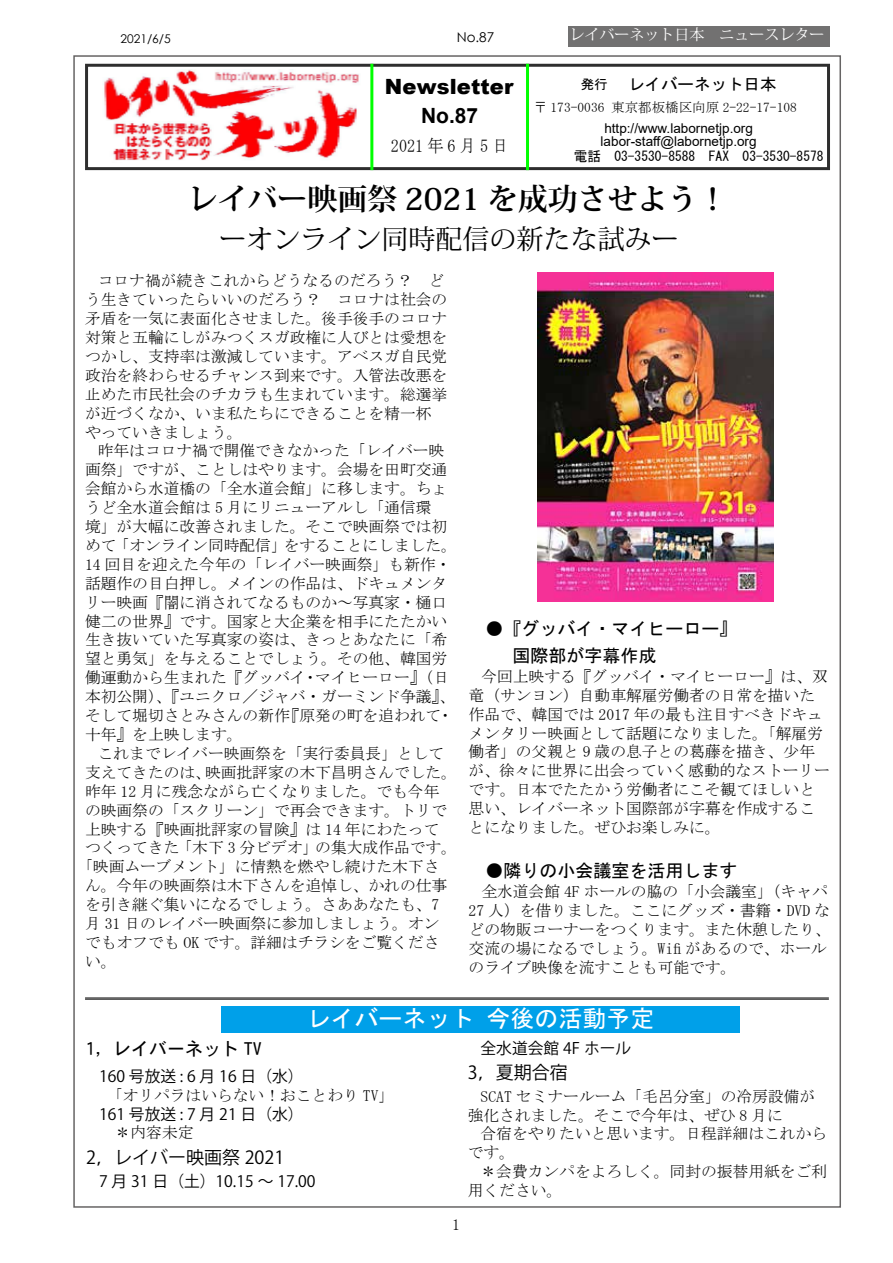
<style>
.page{position:relative;width:893px;height:1263px;background:#fff}
.page>*{position:absolute;margin:0;border:0;box-sizing:border-box;transform-origin:0 0}
.t1{font:700 30px "Koz Min Pr 6 N";color:#000}
.t2{font:27px "Koz Min Pr 6 N";color:#000}
.t3{font:24px "MS Gothic";color:#fff}
.t4{font:900 21px "Arial";letter-spacing:.01em;color:#000}
.t5{font:700 21px "Arial";color:#000}
.t6{font:18px/26.5px "MS Gothic";color:#000}
.t7{font:18px "Koz Go Pr 6 N";color:#000}
.t8{font:18px "DFHS Gothic W5 WIN RKSJ H";color:#000}
.t9{font:18px "MS Mincho";letter-spacing:.25em;color:#000;scale:.9 1}
.t10{font:16.5px "MS Gothic";color:#000}
.t11{font:15.75px/18.9px "MS Mincho";color:#000}
.t12{font:15.75px "Koz Go Pro";color:#000}
.t13{font:15px "Koz Min Pro";color:#fff}
.t14{font:13.5px/13.5px "Arial";color:#000}
.t15{font:13.5px "MS Gothic";color:#000}
.t16{font:13.5px "MS Mincho";color:#000}
.t17{font:13.5px "Century Gothic";color:#000}
.t18{font:12px "Century Gothic";color:#000}
.s1{font-size:13.5px}
</style>
<div class="page">
<div style="left:568px;top:26px;width:262px;height:20px;background:#727171"></div>
<div style="left:85px;top:64px;width:745px;height:106px;border:3px solid #000"></div>
<hr style="left:370px;top:64px;width:3px;height:106px;background:#0f0">
<hr style="left:526px;top:64px;width:3px;height:106px;background:#0f0">
<img style="left:103px;top:70px;width:257px;height:91px">
<hr style="left:85px;top:997px;width:744px;height:1px;background:#000">
<hr style="left:85px;top:998px;width:744px;height:1px;background:#000">
<hr style="left:85px;top:999px;width:744px;height:1px;background:#000">
<div style="left:221px;top:1006px;width:519px;height:27px;background:#00a0e9"></div>
<img style="left:538px;top:273px;width:236px;height:329px">
<p class="t18" style="left:120px;top:31px;width:52px">2021/6/5</p>
<p class="t17" style="left:457px;top:28px;width:39px">No.87</p>
<p class="t13" style="left:569px;top:23px;width:256px">レイバーネット日本　ニュースレター</p>
<h3 class="t4" style="left:385px;top:71px;width:130px">Newsletter</h3>
<h3 class="t5" style="left:421px;top:101px;width:59px">No.87</h3>
<p class="t9" style="left:391px;top:137px;width:132px">2021年6月5日</p>
<p class="t10" style="left:581px;top:76px;width:197px"><span class="s1">発行　</span> レイバーネット日本</p>
<p class="t16" style="left:534px;top:101px;width:265px">〒 173-0036 東京都板橋区向原 2-22-17-108</p>
<p class="t14" style="left:601px;top:121px;width:157px">http://www.labornetjp.org labor-staff@labornetjp.org</p>
<p class="t15" style="left:574px;top:149px;width:251px">電話　03-3530-8588　FAX　03-3530-8578</p>
<h1 class="t1" style="left:187px;top:182px;width:542px">レイバー映画祭 2021 を成功させよう！</h1>
<h2 class="t2" style="left:220px;top:224px;width:460px">ーオンライン同時配信の新たな試みー</h2>
<p class="t11" style="left:85px;top:271px;width:364px;text-indent:13px">コロナ禍が続きこれからどうなるのだろう？　どう生きていったらいいのだろう？　コロナは社会の矛盾を一気に表面化させました。後手後手のコロナ対策と五輪にしがみつくスガ政権に人びとは愛想をつかし、支持率は激減しています。アベスガ自民党政治を終わらせるチャンス到来です。入管法改悪を止めた市民社会のチカラも生まれています。総選挙が近づくなか、いま私たちにできることを精一杯やっていきましょう。</p>
<p class="t11" style="left:85px;top:441px;width:373px;text-indent:13px">昨年はコロナ禍で開催できなかった「レイバー映画祭」ですが、ことしはやります。会場を田町交通会館から水道橋の「全水道会館」に移します。ちょうど全水道会館は 5 月にリニューアルし「通信環<br>境」が大幅に改善されました。そこで映画祭では初めて「オンライン同時配信」をすることにしました。<br>14 回目を迎えた今年の「レイバー映画祭」も新作・話題作の目白押し。メインの作品は、ドキュメンタリー映画『闇に消されてなるものか～写真家・樋口健二の世界』です。国家と大企業を相手にたたかい生き抜いていた写真家の姿は、きっとあなたに「希望と勇気」を与えることでしょう。その他、韓国労働運動から生まれた『グッバイ・マイヒーロー』（日本初公開）、『ユニクロ／ジャバ・ガーミンド争議』、そして堀切さとみさんの新作『原発の町を追われて・十年』を上映します。</p>
<p class="t11" style="left:98px;top:744px;width:348px">これまでレイバー映画祭を「実行委員長」として</p>
<p class="t11" style="left:85px;top:763px;width:373px">支えてきたのは、映画批評家の木下昌明さんでした。</p>
<p class="t11" style="left:85px;top:781px;width:356px">昨年 12 月に残念ながら亡くなりました。でも今年</p>
<p class="t11" style="left:85px;top:800px;width:364px">の映画祭の「スクリーン」で再会できます。トリで</p>
<p class="t11" style="left:85px;top:819px;width:356px">上映する『映画批評家の冒険』は 14 年にわたって</p>
<p class="t11" style="left:85px;top:838px;width:373px">つくってきた「木下 3 分ビデオ」の集大成作品です。</p>
<p class="t11" style="left:77px;top:857px;width:364px">「映画ムーブメント」に情熱を燃やし続けた木下さ</p>
<p class="t11" style="left:85px;top:876px;width:364px">ん。今年の映画祭は木下さんを追悼し、かれの仕事</p>
<p class="t11" style="left:85px;top:895px;width:356px">を引き継ぐ集いになるでしょう。さああなたも、7</p>
<p class="t11" style="left:85px;top:914px;width:356px">月 31 日のレイバー映画祭に参加しましょう。オン</p>
<p class="t11" style="left:85px;top:933px;width:356px">でもオフでも OK です。詳細はチラシをご覧くださ</p>
<p class="t11" style="left:85px;top:952px;width:33px">い。</p>
<p class="t6" style="left:513px;top:615px;width:226px;text-indent:-27px">●『グッバイ・マイヒーロー』国際部が字幕作成</p>
<p class="t11" style="left:469px;top:667px;width:363px;text-indent:13px">今回上映する『グッバイ・マイヒーロー』は、双竜（サンヨン）自動車解雇労働者の日常を描いた作品で、韓国では 2017 年の最も注目すべきドキュメンタリー映画として話題になりました。「解雇労働者」の父親と 9 歳の息子との葛藤を描き、少年が、徐々に世界に出会っていく感動的なストーリーです。日本でたたかう労働者にこそ観てほしいと思い、レイバーネット国際部が字幕を作成することになりました。ぜひお楽しみに。</p>
<p class="t6" style="left:486px;top:857px;width:253px">●隣りの小会議室を活用します</p>
<p class="t11" style="left:469px;top:882px;width:364px;text-indent:13px">全水道会館 4F ホールの脇の「小会議室」（キャパ<br>27 人）を借りました。ここにグッズ・書籍・DVD などの物販コーナーをつくります。また休憩したり、交流の場になるでしょう。Wifi があるので、ホールのライブ映像を流すことも可能です。</p>
<h3 class="t3" style="left:306px;top:1006px;width:349px">レイバーネット 今後の活動予定</h3>
<p class="t8" style="left:86px;top:1040px;width:177px">1，レイバーネット TV</p>
<p class="t12" style="left:99px;top:1066px;width:206px">160 号放送 : 6 月 16 日（水）</p>
<p class="t11" style="left:107px;top:1085px;width:289px">「オリパラはいらない！おことわり TV」</p>
<p class="t12" style="left:99px;top:1104px;width:206px">161 号放送 : 7 月 21 日（水）</p>
<p class="t11" style="left:99px;top:1123px;width:96px">　＊内容未定</p>
<p class="t7" style="left:86px;top:1147px;width:200px">2，レイバー映画祭 2021</p>
<p class="t12" style="left:99px;top:1171px;width:218px">7 月 31 日（土）10.15 ～ 17.00</p>
<p class="t11" style="left:452px;top:1214px;width:9px">1</p>
<p class="t12" style="left:481px;top:1037px;width:152px">全水道会館 4F ホール</p>
<p class="t7" style="left:468px;top:1062px;width:101px">3，夏期合宿</p>
<p class="t11" style="left:468px;top:1086px;width:349px;text-indent:13px">SCAT セミナールーム「毛呂分室」の冷房設備が強化されました。そこで今年は、ぜひ 8 月に</p>
<p class="t11" style="left:468px;top:1124px;width:361px;text-indent:13px">合宿をやりたいと思います。日程詳細はこれからです。</p>
<p class="t11" style="left:468px;top:1162px;width:361px;text-indent:13px">＊会費カンパをよろしく。同封の振替用紙をご利用ください。</p>
</div>
